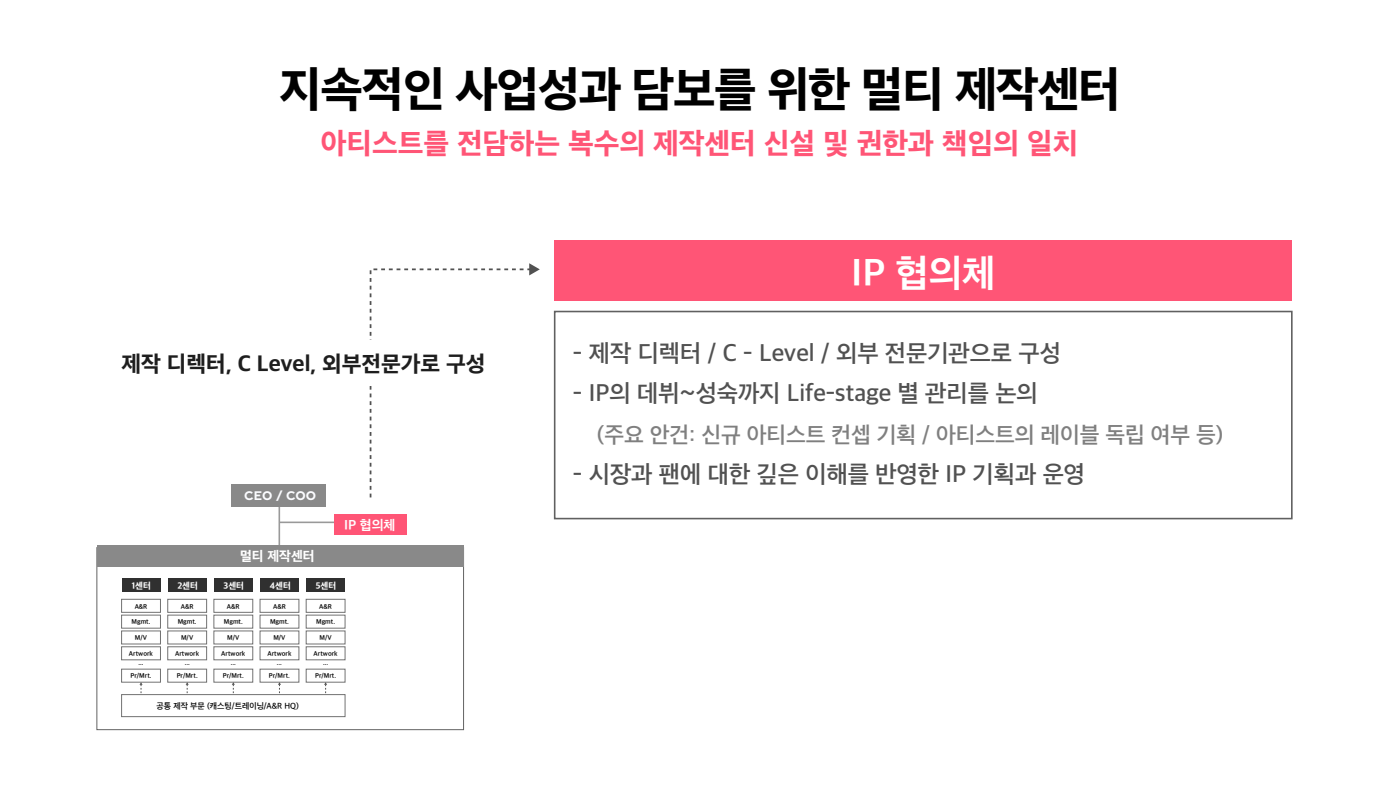
<style>
.page{position:relative;width:1399px;height:786px;background:#fff}
.page>*{position:absolute;margin:0;border:0;box-sizing:border-box;transform-origin:0 0}
.t1{font:800 49px "Apple SD Gothic Neo";letter-spacing:-.025em;color:#000}
.t2{font:700 38.5px "Apple SD Gothic Neo";color:#fff}
.t3{font:800 29.75px "Apple SD Gothic Neo";color:#ff5576}
.t4{font:600 24.5px "Apple SD Gothic Neo";color:#515151}
.t5{font:600 22.75px "Apple SD Gothic Neo";color:#7f7f7f}
.t6{font:800 22.75px "Apple SD Gothic Neo";color:#1e1e1e}
.t7{font:800 13.65px "Apple SD Gothic Neo";color:#fff}
.t8{font:700 13.65px "Apple SD Gothic Neo";color:#fff}
.t9{font:700 12.42px "SMTOWNOTF";color:#fbfcff}
.t10{font:800 9.1px "Apple SD Gothic Neo";color:#fff}
.t11{font:600 8.4px "Apple SD Gothic Neo";color:#000}
.t12{font:700 6.65px/9.5px "Apple SD Gothic Neo";color:#000;text-align:center}
</style>
<div class="page">
<div style="left:554px;top:240px;width:737px;height:60px;background:#ff5576"></div>
<div style="left:554px;top:310px;width:738px;height:209px;border:2px solid #606060"></div>
<svg style="left:369px;top:263px;width:171px;height:235px"></svg>
<hr style="left:278px;top:499px;width:2px;height:51px;background:#999">
<div style="left:96px;top:547px;width:368px;height:182px;border:1px solid #636363"></div>
<div style="left:230px;top:484px;width:95px;height:22px;background:#898989"></div>
<hr style="left:280px;top:521px;width:54px;height:2px;background:#999">
<div style="left:121px;top:598px;width:40px;height:14px;background:#fff;border:1px solid #727272"></div>
<div style="left:122px;top:578px;width:38px;height:13px;background:#303030"></div>
<div style="left:121px;top:614px;width:40px;height:14px;background:#fff;border:1px solid #727272"></div>
<div style="left:121px;top:646px;width:40px;height:14px;background:#fff;border:1px solid #727272"></div>
<div style="left:121px;top:668px;width:40px;height:14px;background:#fff;border:1px solid #727272"></div>
<div style="left:167px;top:598px;width:40px;height:14px;background:#fff;border:1px solid #727272"></div>
<div style="left:168px;top:578px;width:39px;height:13px;background:#303030"></div>
<div style="left:167px;top:614px;width:40px;height:14px;background:#fff;border:1px solid #727272"></div>
<div style="left:167px;top:646px;width:40px;height:14px;background:#fff;border:1px solid #727272"></div>
<div style="left:167px;top:668px;width:40px;height:14px;background:#fff;border:1px solid #727272"></div>
<div style="left:213px;top:598px;width:40px;height:14px;background:#fff;border:1px solid #727272"></div>
<div style="left:214px;top:578px;width:39px;height:13px;background:#303030"></div>
<div style="left:213px;top:614px;width:40px;height:14px;background:#fff;border:1px solid #727272"></div>
<div style="left:213px;top:646px;width:40px;height:14px;background:#fff;border:1px solid #727272"></div>
<div style="left:213px;top:668px;width:40px;height:14px;background:#fff;border:1px solid #727272"></div>
<div style="left:260px;top:598px;width:39px;height:14px;background:#fff;border:1px solid #727272"></div>
<div style="left:260px;top:578px;width:39px;height:13px;background:#303030"></div>
<div style="left:260px;top:614px;width:39px;height:14px;background:#fff;border:1px solid #727272"></div>
<div style="left:260px;top:646px;width:39px;height:14px;background:#fff;border:1px solid #727272"></div>
<div style="left:260px;top:668px;width:39px;height:14px;background:#fff;border:1px solid #727272"></div>
<div style="left:306px;top:598px;width:39px;height:14px;background:#fff;border:1px solid #727272"></div>
<div style="left:306px;top:578px;width:39px;height:13px;background:#303030"></div>
<div style="left:306px;top:614px;width:39px;height:14px;background:#fff;border:1px solid #727272"></div>
<div style="left:306px;top:646px;width:39px;height:14px;background:#fff;border:1px solid #727272"></div>
<div style="left:306px;top:668px;width:39px;height:14px;background:#fff;border:1px solid #727272"></div>
<svg style="left:186px;top:682px;width:3px;height:12px"></svg>
<svg style="left:139px;top:682px;width:4px;height:12px"></svg>
<svg style="left:232px;top:682px;width:3px;height:12px"></svg>
<svg style="left:278px;top:682px;width:3px;height:12px"></svg>
<svg style="left:324px;top:682px;width:3px;height:12px"></svg>
<div style="left:121px;top:694px;width:224px;height:22px;background:#fff;border:1px solid #727272"></div>
<div style="left:334px;top:514px;width:73px;height:20px;background:#ff5576"></div>
<div style="left:97px;top:545px;width:366px;height:22px;background:#898989"></div>
<div style="left:334px;top:341px;width:60px;height:45px;background:#fff"></div>
<h1 class="t1" style="left:279px;top:63px;width:843px">지속적인 사업성과 담보를 위한 멀티 제작센터</h1>
<h3 class="t3" style="left:321px;top:127px;width:759px">아티스트를 전담하는 복수의 제작센터 신설 및 권한과 책임의 일치</h3>
<h3 class="t6" style="left:122px;top:351px;width:365px">제작 디렉터, C Level, 외부전문가로 구성</h3>
<h3 class="t10" style="left:132px;top:580px;width:21px">1센터</h3>
<p class="t12" style="left:135px;top:601px;width:14px">A&amp;R</p>
<p class="t12" style="left:132px;top:616px;width:20px">Mgmt.</p>
<p class="t12" style="left:135px;top:633px;width:14px">M/V</p>
<p class="t12" style="left:129px;top:648px;width:26px">Artwork ...</p>
<p class="t12" style="left:131px;top:671px;width:22px">Pr/Mrt.</p>
<h3 class="t10" style="left:177px;top:580px;width:22px">2센터</h3>
<p class="t12" style="left:181px;top:601px;width:14px">A&amp;R</p>
<p class="t12" style="left:178px;top:616px;width:20px">Mgmt.</p>
<p class="t12" style="left:181px;top:633px;width:14px">M/V</p>
<p class="t12" style="left:175px;top:648px;width:26px">Artwork ...</p>
<p class="t12" style="left:177px;top:671px;width:22px">Pr/Mrt.</p>
<h3 class="t9" style="left:244px;top:490px;width:73px">CEO / COO</h3>
<h3 class="t7" style="left:240px;top:549px;width:76px">멀티 제작센터</h3>
<h3 class="t10" style="left:223px;top:580px;width:22px">3센터</h3>
<h3 class="t10" style="left:270px;top:580px;width:23px">4센터</h3>
<h3 class="t10" style="left:316px;top:580px;width:22px">5센터</h3>
<h3 class="t8" style="left:344px;top:517px;width:53px">IP 협의체</h3>
<p class="t12" style="left:227px;top:601px;width:14px">A&amp;R</p>
<p class="t12" style="left:224px;top:616px;width:20px">Mgmt.</p>
<p class="t12" style="left:227px;top:633px;width:14px">M/V</p>
<p class="t12" style="left:221px;top:648px;width:26px">Artwork ...</p>
<p class="t12" style="left:223px;top:671px;width:22px">Pr/Mrt.</p>
<p class="t12" style="left:273px;top:601px;width:14px">A&amp;R</p>
<p class="t12" style="left:270px;top:616px;width:20px">Mgmt.</p>
<p class="t12" style="left:273px;top:633px;width:14px">M/V</p>
<p class="t12" style="left:267px;top:648px;width:26px">Artwork ...</p>
<p class="t12" style="left:269px;top:671px;width:22px">Pr/Mrt.</p>
<p class="t12" style="left:319px;top:601px;width:14px">A&amp;R</p>
<p class="t12" style="left:316px;top:616px;width:20px">Mgmt.</p>
<p class="t12" style="left:319px;top:633px;width:14px">M/V</p>
<p class="t12" style="left:313px;top:648px;width:26px">Artwork ...</p>
<p class="t12" style="left:315px;top:671px;width:22px">Pr/Mrt.</p>
<p class="t11" style="left:157px;top:700px;width:144px">공통 제작 부문 (캐스팅/트레이닝/A&amp;R HQ)</p>
<h2 class="t2" style="left:851px;top:252px;width:146px">IP 협의체</h2>
<h3 class="t4" style="left:573px;top:340px;width:489px">- 제작 디렉터 / C - Level / 외부 전문기관으로 구성</h3>
<h3 class="t4" style="left:573px;top:380px;width:466px">- IP의 데뷔~성숙까지 Life-stage 별 관리를 논의</h3>
<h3 class="t5" style="left:597px;top:422px;width:628px">(주요 안건: 신규 아티스트 컨셉 기획 / 아티스트의 레이블 독립 여부 등)</h3>
<h3 class="t4" style="left:573px;top:460px;width:513px">- 시장과 팬에 대한 깊은 이해를 반영한 IP 기획과 운영</h3>
</div>
